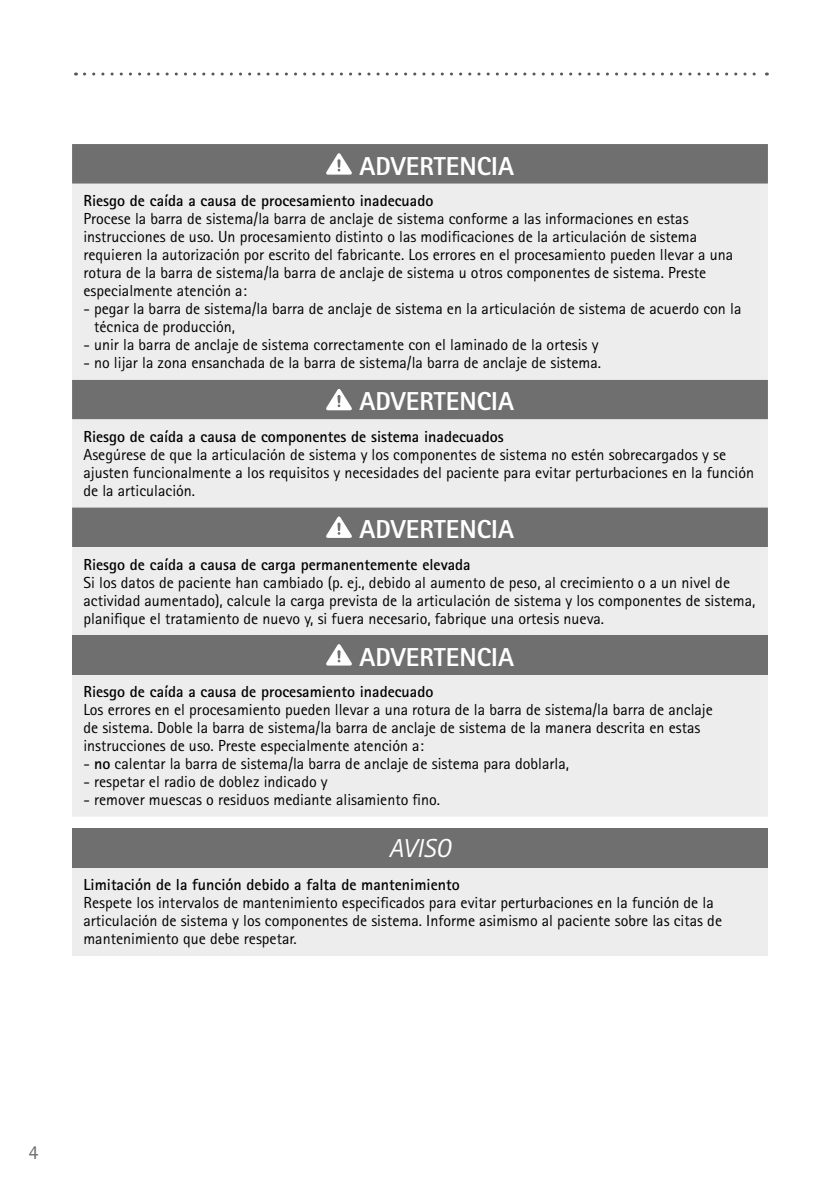
<style>
.page{position:relative;width:840px;height:1191px;background:#fff}
.page>*{position:absolute;margin:0;border:0;box-sizing:border-box;transform-origin:0 0}
.t1{font:800 26px "Rotis Sans Serif Pro";color:#fff}
.t2{font:italic 26px "Rotis Sans Serif Pro";color:#fff}
.t3{font:20px "Rotis Sans Serif Pro";color:#706f6f}
.t4{font:16px/18px "Rotis Sans Serif Pro";color:#000}
.t5{font:700 16px "Rotis Sans Serif Pro";color:#000}
.s1{font-weight:700}
</style>
<div class="page">
<svg style="left:84px;top:73px;width:683px;height:3px"></svg>
<div style="left:72px;top:144px;width:695px;height:40px;background:#706f6f"></div>
<svg style="left:72px;top:184px;width:695px;height:632px;background:#dcdcdc"></svg>
<div style="left:72px;top:635px;width:695px;height:39px;background:#706f6f"></div>
<svg style="left:322px;top:150px;width:34px;height:26px"></svg>
<svg style="left:322px;top:386px;width:34px;height:26px"></svg>
<svg style="left:322px;top:513px;width:34px;height:26px"></svg>
<svg style="left:326px;top:644px;width:26px;height:22px"></svg>
<div style="left:72px;top:828px;width:695px;height:39px;background:#706f6f"></div>
<div style="left:72px;top:867px;width:695px;height:88px;background:#ededed"></div>
<h1 class="t1" style="left:359px;top:149px;width:156px">ADVERTENCIA</h1>
<p class="t5" style="left:83px;top:191px;width:351px">Riesgo de caída a causa de procesamiento inadecuado</p>
<p class="t4" style="left:83px;top:210px;width:650px">Procese la barra de sistema/la barra de anclaje de sistema conforme a las informaciones en estas instrucciones de uso. Un procesamiento distinto o las modificaciones de la articulación de sistema requieren la autorización por escrito del fabricante. Los errores en el procesamiento pueden llevar a una rotura de la barra de sistema/la barra de anclaje de sistema u otros componentes de sistema. Preste especialmente atención a:</p>
<p class="t4" style="left:94px;top:300px;width:648px;text-indent:-11px">- pegar la barra de sistema/la barra de anclaje de sistema en la articulación de sistema de acuerdo con la técnica de producción,</p>
<p class="t4" style="left:83px;top:336px;width:516px">- unir la barra de anclaje de sistema correctamente con el laminado de la ortesis y</p>
<p class="t4" style="left:83px;top:354px;width:519px">- no lijar la zona ensanchada de la barra de sistema/la barra de anclaje de sistema.</p>
<h1 class="t1" style="left:359px;top:385px;width:156px">ADVERTENCIA</h1>
<p class="t5" style="left:83px;top:426px;width:421px">Riesgo de caída a causa de componentes de sistema inadecuados</p>
<p class="t4" style="left:83px;top:446px;width:671px">Asegúrese de que la articulación de sistema y los componentes de sistema no estén sobrecargados y se ajusten funcionalmente a los requisitos y necesidades del paciente para evitar perturbaciones en la función de la articulación.</p>
<h1 class="t1" style="left:359px;top:512px;width:156px">ADVERTENCIA</h1>
<p class="t5" style="left:83px;top:554px;width:388px">Riesgo de caída a causa de carga permanentemente elevada</p>
<p class="t4" style="left:83px;top:573px;width:673px">Si los datos de paciente han cambiado (p. ej., debido al aumento de peso, al crecimiento o a un nivel de actividad aumentado), calcule la carga prevista de la articulación de sistema y los componentes de sistema, planifique el tratamiento de nuevo y, si fuera necesario, fabrique una ortesis nueva.</p>
<h1 class="t1" style="left:359px;top:640px;width:156px">ADVERTENCIA</h1>
<p class="t5" style="left:83px;top:681px;width:351px">Riesgo de caída a causa de procesamiento inadecuado</p>
<p class="t4" style="left:83px;top:701px;width:630px">Los errores en el procesamiento pueden llevar a una rotura de la barra de sistema/la barra de anclaje de sistema. Doble la barra de sistema/la barra de anclaje de sistema de la manera descrita en estas instrucciones de uso. Preste especialmente atención a:</p>
<p class="t4" style="left:83px;top:755px;width:487px">- <span class="s1">no</span> calentar la barra de sistema/la barra de anclaje de sistema para doblarla,</p>
<p class="t4" style="left:83px;top:773px;width:246px">- respetar el radio de doblez indicado y</p>
<p class="t4" style="left:83px;top:791px;width:358px">- remover muescas o residuos mediante alisamiento fino.</p>
<h1 class="t2" style="left:388px;top:832px;width:64px">AVISO</h1>
<p class="t5" style="left:83px;top:874px;width:377px">Limitación de la función debido a falta de mantenimiento</p>
<p class="t4" style="left:83px;top:894px;width:639px">Respete los intervalos de mantenimiento especificados para evitar perturbaciones en la función de la articulación de sistema y los componentes de sistema. Informe asimismo al paciente sobre las citas de mantenimiento que debe respetar.</p>
<p class="t3" style="left:29px;top:1140px;width:11px">4</p>
</div>
